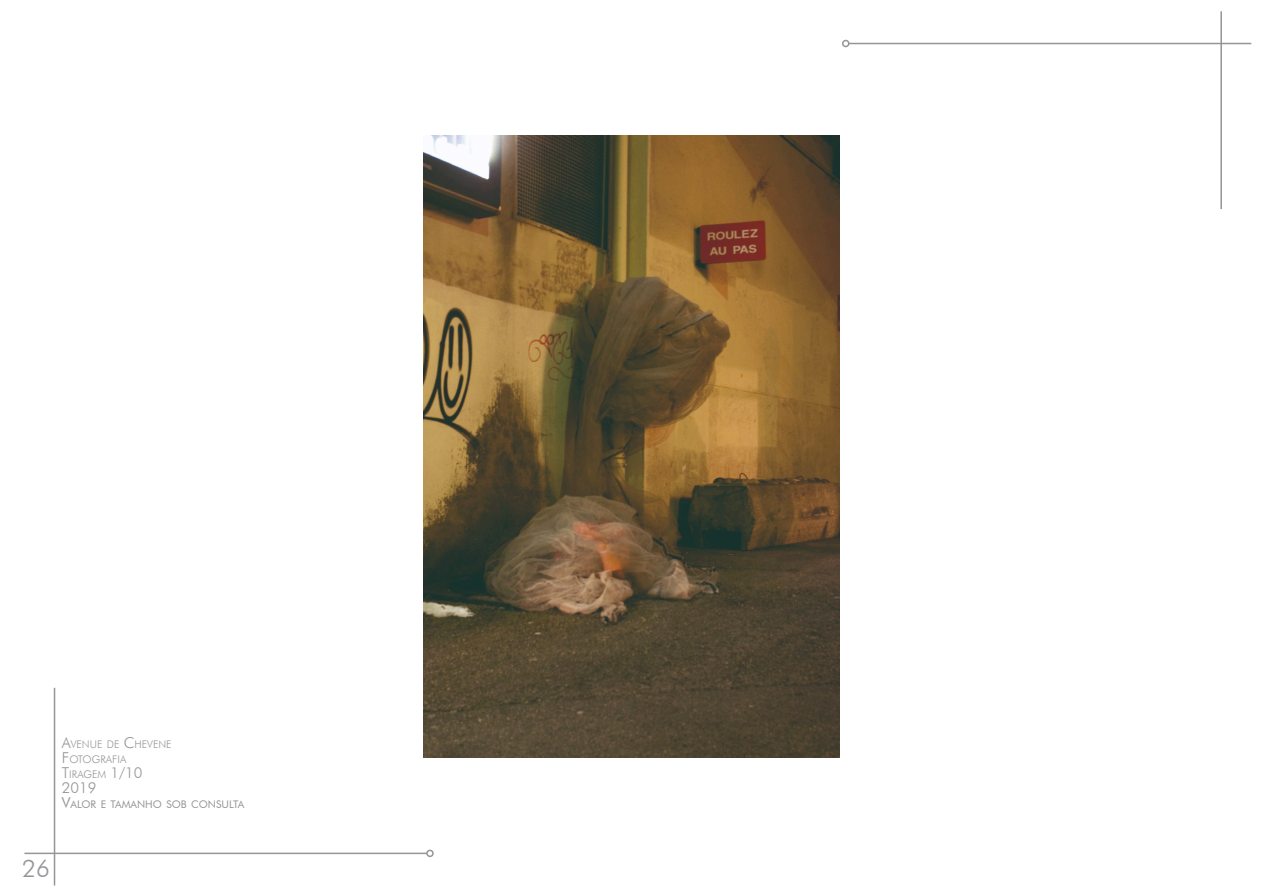
<style>
.page{position:relative;width:1263px;height:893px;background:#fff}
.page>*{position:absolute;margin:0;border:0;box-sizing:border-box;transform-origin:0 0}
.t1{font:300 24px "Futura BT";color:#939598}
.t2{font:300 15px "Futura BT";color:#939598}
.t3{font:300 10.5px "Futura BT";color:#939598}
.t4{font:10.5px "Futura BT";color:#939598}
.s1{font-size:15px}
</style>
<div class="page">
<hr style="left:24px;top:853px;width:403px;height:1px;background:#939598">
<div style="left:426px;top:850px;width:8px;height:7px;border:2px solid #939598;border-radius:50%"></div>
<hr style="left:54px;top:688px;width:1px;height:197px;background:#939598">
<hr style="left:849px;top:43px;width:402px;height:1px;background:#939598">
<div style="left:842px;top:40px;width:7px;height:7px;border:2px solid #939598;border-radius:50%"></div>
<hr style="left:1220px;top:11px;width:2px;height:198px;background:#939598">
<img style="left:424px;top:135px;width:415px;height:623px">
<p class="t3" style="left:62px;top:738px;width:111px"><span class="s1">A</span>VENUE DE <span class="s1">C</span>HEVENE</p>
<p class="t3" style="left:62px;top:753px;width:66px"><span class="s1">F</span>OTOGRAF IA</p>
<p class="t3" style="left:62px;top:768px;width:82px"><span class="s1">T</span>IRAGEM <span class="s1">1/10</span></p>
<p class="t2" style="left:62px;top:779px;width:36px">2019</p>
<p class="t4" style="left:62px;top:798px;width:184px"><span class="s1">V</span>ALOR E TAMANHO SOB CONSULTA</p>
<h1 class="t1" style="left:22px;top:854px;width:29px">26</h1>
</div>
